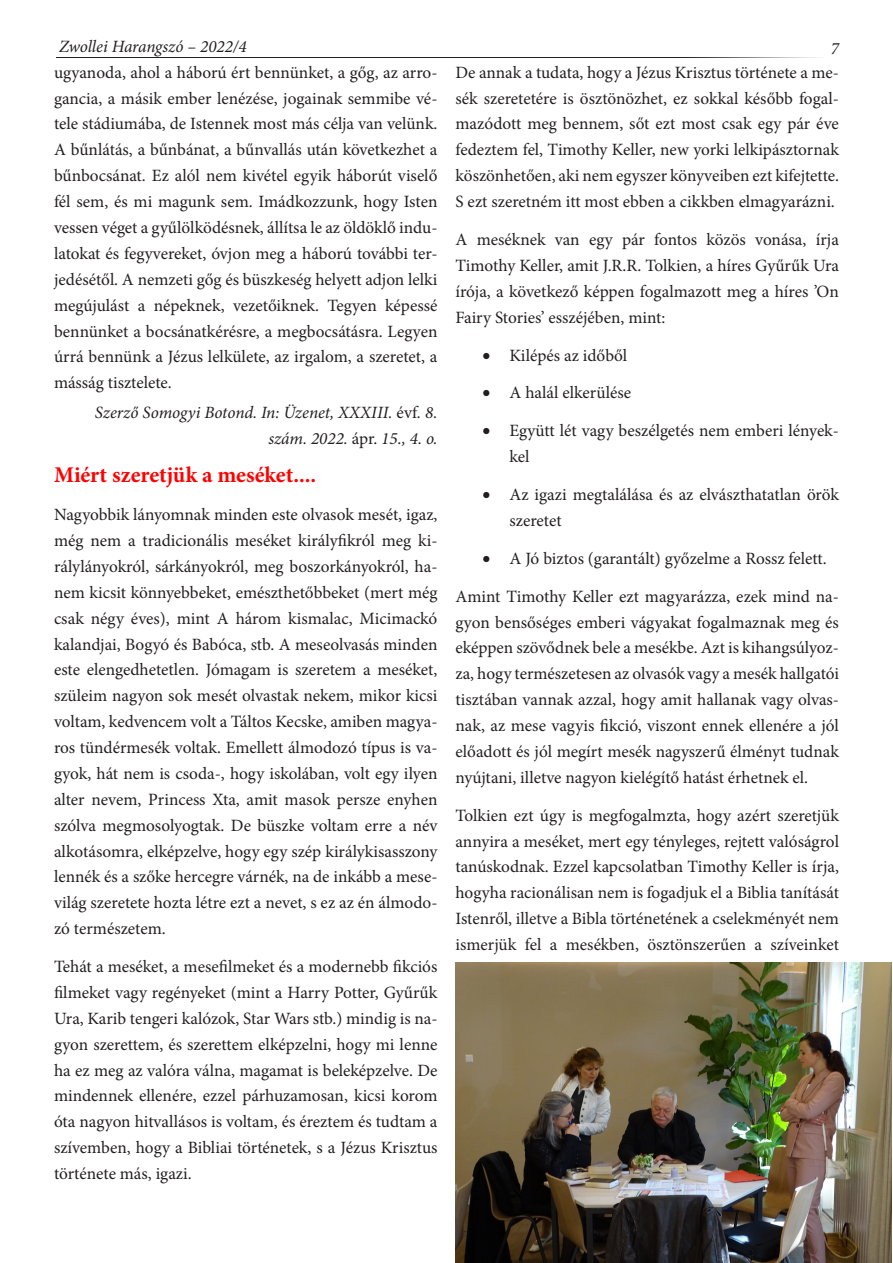
<style>
.page{position:relative;width:893px;height:1263px;background:#fff}
.page>*{position:absolute;margin:0;border:0;box-sizing:border-box;transform-origin:0 0}
.t1{font:700 22.5px "Minion Pro";letter-spacing:-.005em;color:#f00}
.t2{font:17.25px/25.8px "Minion Pro";color:#231f20;text-align:justify}
.t3{font:italic 17.25px/25.8px "Minion Pro";color:#231f20;text-align:right}
.s1{font-style:normal}
</style>
<div class="page">
<img style="left:57px;top:57px;width:761px;height:1px">
<img style="left:455px;top:962px;width:436px;height:301px">
<p class="t3" style="left:59px;top:33px;width:189px">Zwollei Harangszó – 2022/4</p>
<p class="t3" style="left:831px;top:35px;width:10px">7</p>
<p class="t2" style="left:54px;top:59px;width:385px">ugyanoda, ahol a háború ért bennünket, a gőg, az arro&shy;gancia, a másik ember lenézése, jogainak semmibe vé&shy;tele stádiumába, de Istennek most más célja van velünk.<br>A bűnlátás, a bűnbánat, a bűnvallás után következhet a bűnbocsánat. Ez alól nem kivétel egyik háborút viselő fél sem, és mi magunk sem. Imádkozzunk, hogy Isten vessen véget a gyűlölködésnek, állítsa le az öldöklő indu&shy;latokat és fegyvereket, óvjon meg a háború további ter&shy;jedésétől. A nemzeti gőg és büszkeség helyett adjon lelki megújulást a népeknek, vezetőiknek. Tegyen képessé bennünket a bocsánatkérésre, a megbocsátásra. Legyen úrrá bennünk a Jézus lelkülete, az irgalom, a szeretet, a másság tisztelete.</p>
<p class="t3" style="left:95px;top:400px;width:344px">Szerző Somogyi Botond. In: Üzenet, XXXIII. <span class="s1">évf</span>. 8. szám. 2022. <span class="s1">ápr.</span> 15., 4. o.</p>
<p class="t1" style="left:54px;top:459px;width:264px">Miért szeretjük a meséket....</p>
<p class="t2" style="left:54px;top:502px;width:385px">Nagyobbik lányomnak minden este olvasok mesét, igaz, még nem a tradicionális meséket királyfikról meg ki&shy;rálylányokról, sárkányokról, meg boszorkányokról, ha&shy;nem kicsit könnyebbeket, emészthetőbbeket (mert még csak négy éves), mint A három kismalac, Micimackó kalandjai, Bogyó és Babóca, stb. A meseolvasás minden este elengedhetetlen. Jómagam is szeretem a meséket, szüleim nagyon sok mesét olvastak nekem, mikor kicsi voltam, kedvencem volt a Táltos Kecske, amiben magya&shy;ros tündérmesék voltak. Emellett álmodozó típus is va&shy;gyok, hát nem is csoda-, hogy iskolában, volt egy ilyen alter nevem, Princess Xta, amit masok persze enyhen szólva megmosolyogtak. De büszke voltam erre a név alkotásomra, elképzelve, hogy egy szép királykisasszony lennék és a szőke hercegre várnék, na de inkább a mese&shy;világ szeretete hozta létre ezt a nevet, s ez az én álmodo&shy;zó természetem.</p>
<p class="t2" style="left:54px;top:954px;width:385px">Tehát a meséket, a mesefilmeket és a modernebb fikciós filmeket vagy regényeket (mint a Harry Potter, Gyűrűk Ura, Karib tengeri kalózok, Star Wars stb.) mindig is na&shy;gyon szerettem, és szerettem elképzelni, hogy mi lenne ha ez meg az valóra válna, magamat is beleképzelve. De mindennek ellenére, ezzel párhuzamosan, kicsi korom óta nagyon hitvallásos is voltam, és éreztem és tudtam a szívemben, hogy a Bibliai történetek, s a Jézus Krisztus története más, igazi.</p>
<p class="t2" style="left:455px;top:59px;width:385px">De annak a tudata, hogy a Jézus Krisztus története a me&shy;sék szeretetére is ösztönözhet, ez sokkal később fogal&shy;mazódott meg bennem, sőt ezt most csak egy pár éve fedeztem fel, Timothy Keller, new yorki lelkipásztornak köszönhetően, aki nem egyszer könyveiben ezt kifejtette.<br>S ezt szeretném itt most ebben a cikkben elmagyarázni.</p>
<p class="t2" style="left:455px;top:227px;width:385px">A meséknek van egy pár fontos közös vonása, írja Timothy Keller, amit J.R.R. Tolkien, a híres Gyűrűk Ura írója, a következő képpen fogalmazott meg a híres ’On Fairy Stories’ esszéjében, mint:</p>
<p class="t2" style="left:482px;top:342px;width:146px">• Kilépés az időből</p>
<p class="t2" style="left:482px;top:380px;width:150px">• A halál elkerülése</p>
<p class="t2" style="left:509px;top:418px;width:331px;text-indent:-27px">• Együtt lét vagy beszélgetés nem emberi lények&shy;kel</p>
<p class="t2" style="left:509px;top:482px;width:331px;text-indent:-27px">• Az igazi megtalálása és az elvászthatatlan örök szeretet</p>
<p class="t2" style="left:482px;top:545px;width:346px">• A Jó biztos (garantált) győzelme a Rossz felett.</p>
<p class="t2" style="left:455px;top:583px;width:385px">Amint Timothy Keller ezt magyarázza, ezek mind na&shy;gyon bensőséges emberi vágyakat fogalmaznak meg és eképpen szövődnek bele a mesékbe. Azt is kihangsúlyoz&shy;za, hogy természetesen az olvasók vagy a mesék hallgatói tisztában vannak azzal, hogy amit hallanak vagy olvas&shy;nak, az mese vagyis fikció, viszont ennek ellenére a jól előadott és jól megírt mesék nagyszerű élményt tudnak nyújtani, illetve nagyon kielégítő hatást érhetnek el.</p>
<p class="t2" style="left:455px;top:802px;width:385px">Tolkien ezt úgy is megfogalmzta, hogy azért szeretjük annyira a meséket, mert egy tényleges, rejtett valóságrol tanúskodnak. Ezzel kapcsolatban Timothy Keller is írja, hogyha racionálisan nem is fogadjuk el a Biblia tanítását Istenről, illetve a Bibla történetének a cselekményét nem ismerjük fel a mesékben, ösztönszerűen a szíveinket</p>
</div>
